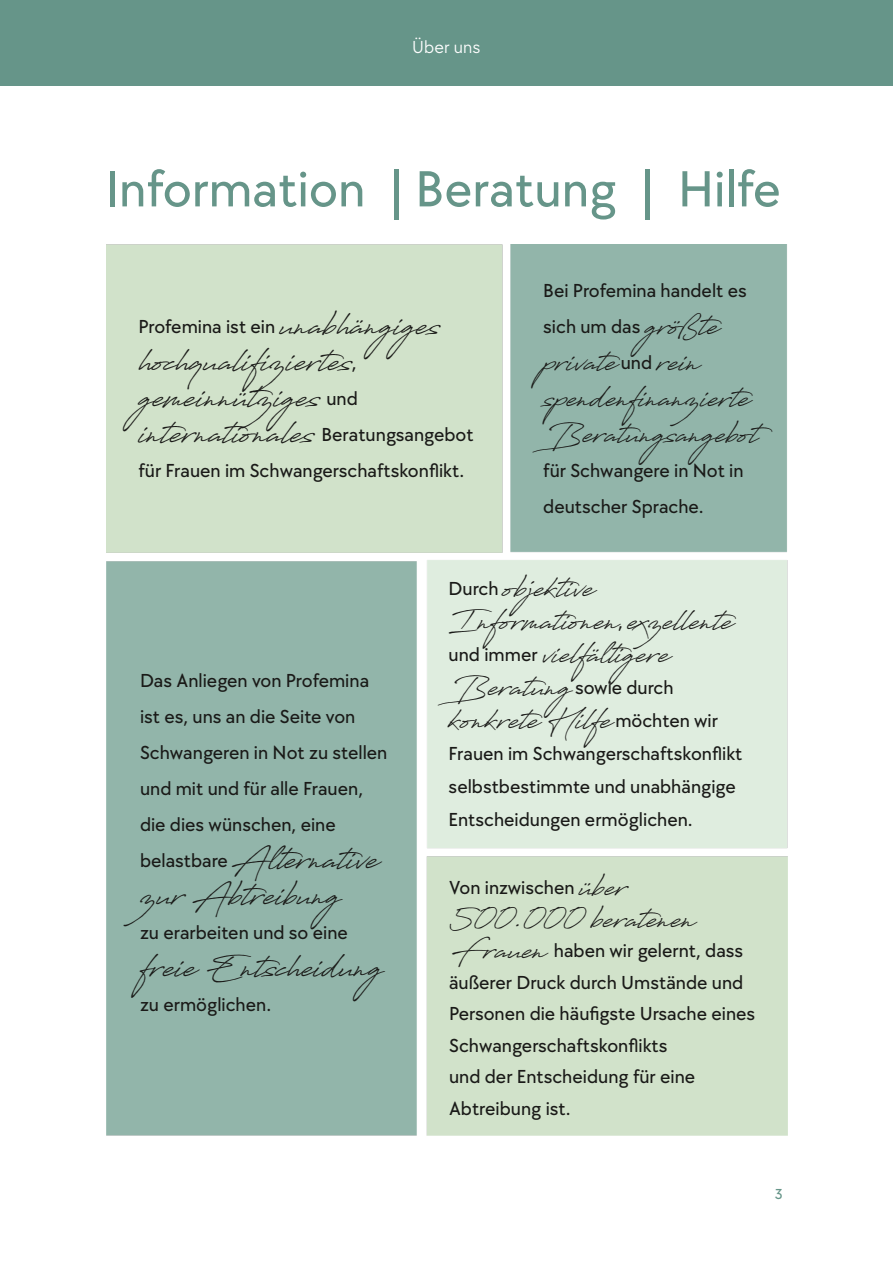
<style>
.page{position:relative;width:893px;height:1263px;background:#fff}
.page>*{position:absolute;margin:0;border:0;box-sizing:border-box;transform-origin:0 0}
.t1{font:500 52.5px "TT Chocolates";color:#669589}
.t2{font:33px "Antro Vectra Bolder";color:#1a1a18}
.t3{font:30px "Antro Vectra Bolder";color:#1a1a18}
.t4{font:500 19.5px "TT Chocolates Trl";color:#1a1a18}
.t5{font:18px "TT Chocolates";letter-spacing:.005em;color:#fff}
.t6{font:500 15px "TT Chocolates";color:#669589}
</style>
<div class="page">
<div style="left:0;top:0;width:893px;height:86px;background:#669589"></div>
<p class="t5" style="left:412px;top:36px;width:70px">Über uns</p>
<p class="t1" style="left:105px;top:159px;width:677px">Information | Beratung | Hilfe</p>
<p class="t4" style="left:138px;top:317px;width:138px">Profemina ist ein</p>
<p class="t2" style="left:280px;top:310px;width:162px">unabhängiges</p>
<p class="t2" style="left:138px;top:346px;width:215px">hochqualifiziertes</p>
<p class="t4" style="left:352px;top:353px;width:6px">,</p>
<p class="t2" style="left:138px;top:382px;width:183px">gemeinnütziges</p>
<p class="t4" style="left:326px;top:389px;width:33px">und</p>
<p class="t2" style="left:138px;top:418px;width:177px">internationales</p>
<p class="t4" style="left:321px;top:425px;width:154px">Beratungsangebot</p>
<p class="t4" style="left:138px;top:461px;width:327px">für Frauen im Schwangerschaftskonflikt.</p>
<p class="t4" style="left:543px;top:280px;width:205px">Bei Profemina handelt es</p>
<p class="t4" style="left:543px;top:316px;width:99px">sich um das</p>
<p class="t3" style="left:645px;top:312px;width:79px">größte</p>
<p class="t3" style="left:543px;top:348px;width:79px">private</p>
<p class="t4" style="left:621px;top:352px;width:33px">und</p>
<p class="t3" style="left:656px;top:348px;width:45px">rein</p>
<p class="t3" style="left:543px;top:384px;width:212px">spendenfinanzierte</p>
<p class="t3" style="left:543px;top:420px;width:231px">Beratungsangebot</p>
<p class="t4" style="left:543px;top:460px;width:202px">für Schwangere in Not in</p>
<p class="t4" style="left:543px;top:496px;width:162px">deutscher Sprache.</p>
<p class="t4" style="left:140px;top:671px;width:231px">Das Anliegen von Profemina</p>
<p class="t4" style="left:140px;top:707px;width:217px">ist es, uns an die Seite von</p>
<p class="t4" style="left:140px;top:743px;width:249px">Schwangeren in Not zu stellen</p>
<p class="t4" style="left:140px;top:779px;width:225px">und mit und für alle Frauen,</p>
<p class="t4" style="left:140px;top:815px;width:197px">die dies wünschen, eine</p>
<p class="t4" style="left:140px;top:851px;width:90px">belastbare</p>
<p class="t2" style="left:232px;top:844px;width:147px">Alternative</p>
<p class="t2" style="left:140px;top:880px;width:220px">zur Abtreibung</p>
<p class="t4" style="left:140px;top:923px;width:209px">zu erarbeiten und so eine</p>
<p class="t2" style="left:140px;top:952px;width:262px">freie Entscheidung</p>
<p class="t4" style="left:140px;top:995px;width:133px">zu ermöglichen.</p>
<p class="t4" style="left:449px;top:578px;width:52px">Durch</p>
<p class="t3" style="left:503px;top:574px;width:92px">objektive</p>
<p class="t3" style="left:449px;top:607px;width:290px">Informationen exzellente</p>
<p class="t4" style="left:618px;top:611px;width:6px">,</p>
<p class="t4" style="left:449px;top:644px;width:90px">und immer</p>
<p class="t3" style="left:542px;top:640px;width:129px">vielfältigere</p>
<p class="t3" style="left:449px;top:673px;width:140px">Beratung</p>
<p class="t4" style="left:575px;top:677px;width:100px">sowie durch</p>
<p class="t3" style="left:449px;top:706px;width:169px">konkrete Hilfe</p>
<p class="t4" style="left:615px;top:710px;width:104px">möchten wir</p>
<p class="t4" style="left:449px;top:743px;width:295px">Frauen im Schwangerschaftskonflikt</p>
<p class="t4" style="left:449px;top:776px;width:289px">selbstbestimmte und unabhängige</p>
<p class="t4" style="left:449px;top:809px;width:246px">Entscheidungen ermöglichen.</p>
<p class="t4" style="left:449px;top:878px;width:127px">Von inzwischen</p>
<p class="t3" style="left:579px;top:873px;width:50px">über</p>
<p class="t3" style="left:449px;top:905px;width:247px">500.000 beratenen</p>
<p class="t3" style="left:449px;top:936px;width:98px">Frauen</p>
<p class="t4" style="left:554px;top:941px;width:191px">haben wir gelernt, dass</p>
<p class="t4" style="left:449px;top:972px;width:296px">äußerer Druck durch Umstände und</p>
<p class="t4" style="left:449px;top:1004px;width:308px">Personen die häufigste Ursache eines</p>
<p class="t4" style="left:449px;top:1035px;width:220px">Schwangerschaftskonflikts</p>
<p class="t4" style="left:449px;top:1067px;width:248px">und der Entscheidung für eine</p>
<p class="t4" style="left:449px;top:1098px;width:123px">Abtreibung ist.</p>
<p class="t6" style="left:775px;top:1186px;width:10px">3</p>
</div>
